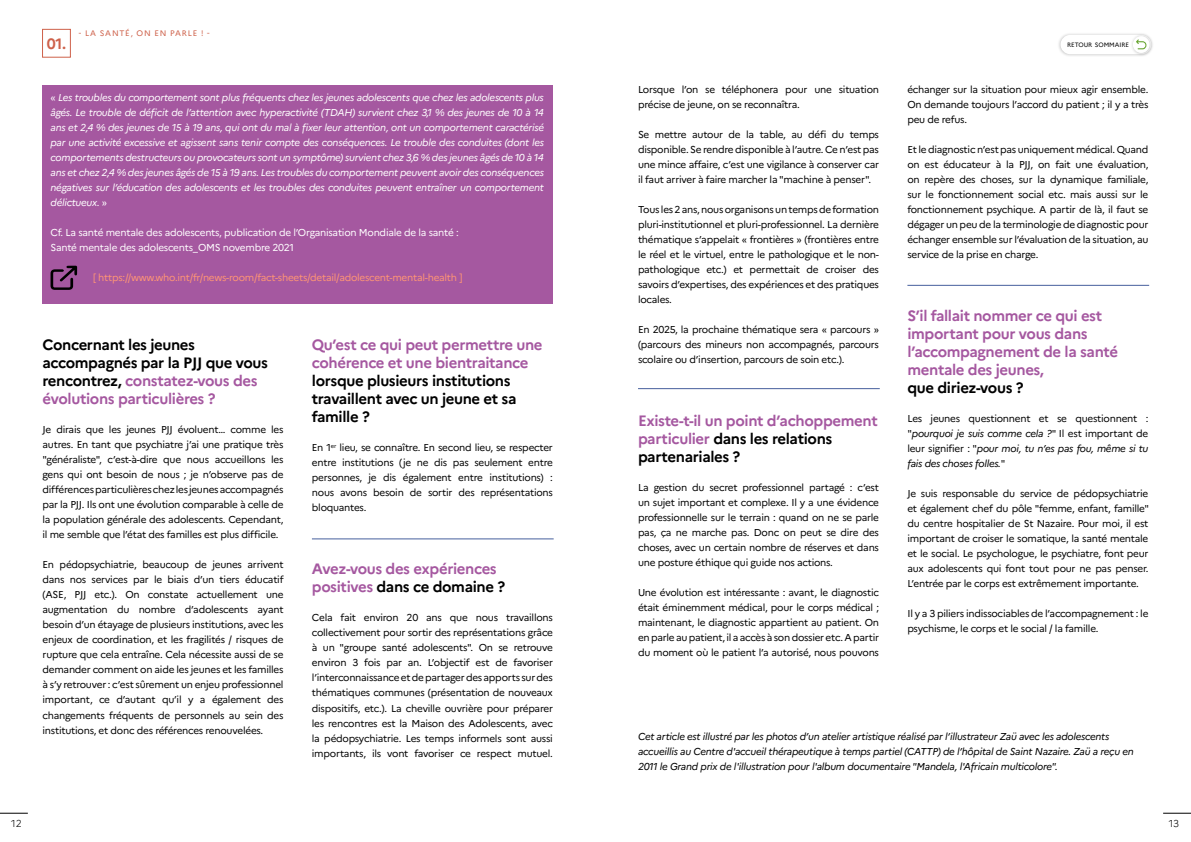
<style>
.page{position:relative;width:1191px;height:842px;background:#fff}
.page>*{position:absolute;margin:0;border:0;box-sizing:border-box;transform-origin:0 0}
.t1{font:700 15px/18px "Marianne";letter-spacing:-.025em;color:#a558a0}
.t2{font:700 15px/18px "Marianne";letter-spacing:-.025em;color:#000}
.t3{font:700 15px "Marianne";color:#ce614a}
.t4{font:10px/15px "Marianne";letter-spacing:-.025em;color:#000;text-align:justify}
.t5{font:italic 10px/15px "Marianne";letter-spacing:-.025em;color:#fff;text-align:justify}
.t6{font:italic 10px/15px "Marianne";letter-spacing:-.025em;color:#000;text-align:justify}
.t7{font:10px/15px "Marianne";letter-spacing:-.025em;color:#fff}
.t8{font:10px "Marianne";letter-spacing:-.025em;color:#ff9575}
.t9{font:300 10px "Marianne";color:#000}
.t10{font:8px "Marianne";letter-spacing:.1em;color:#ce614a}
.t11{font:6.3px "Marianne";color:#000}
.s1{font-style:normal}
.s2{color:#a558a0}
.s3{color:#000}
</style>
<div class="page">
<div style="left:42px;top:29px;width:29px;height:29px;border:1px solid #ce614a"></div>
<div style="left:42px;top:85px;width:510px;height:218px;background:#a558a0"></div>
<svg style="left:51px;top:266px;width:26px;height:24px"></svg>
<hr style="left:312px;top:539px;width:241px;height:1px;background:#465f9d">
<hr style="left:638px;top:388px;width:241px;height:1px;background:#465f9d">
<hr style="left:907px;top:285px;width:242px;height:1px;background:#465f9d">
<svg style="left:1163px;top:813px;width:28px;height:1px"></svg>
<svg style="left:0;top:813px;width:28px;height:1px"></svg>
<div style="left:1057px;top:32px;width:97px;height:25px;background:#000;opacity:.23"></div>
<div style="left:1060px;top:35px;width:91px;height:19px;background:#fff;border-radius:10px"></div>
<div style="left:1130px;top:33px;width:22px;height:23px;background:#000;opacity:.23"></div>
<svg style="left:1132px;top:36px;width:17px;height:17px"></svg>
<svg style="left:1136px;top:39px;width:10px;height:10px"></svg>
<h1 class="t3" style="left:47px;top:34px;width:21px">01.</h1>
<p class="t10" style="left:79px;top:28px;width:132px">- LA SANTÉ, ON EN PARLE ! -</p>
<p class="t5" style="left:51px;top:90px;width:495px"><span class="s1">«</span> Les troubles du comportement sont plus fréquents chez les jeunes adolescents que chez les adolescents plus âgés. Le trouble de déficit de l’attention avec hyperactivité (TDAH) survient chez 3,1 % des jeunes de 10 à 14 ans et 2,4 % des jeunes de 15 à 19 ans, qui ont du mal à fixer leur attention, ont un comportement caractérisé par une activité excessive et agissent sans tenir compte des conséquences. Le trouble des conduites (dont les comportements destructeurs ou provocateurs sont un symptôme) survient chez 3,6 % des jeunes âgés de 10 à 14 ans et chez 2,4 % des jeunes âgés de 15 à 19 ans. Les troubles du comportement peuvent avoir des conséquences négatives sur l’éducation des adolescents et les troubles des conduites peuvent entraîner un comportement délictueux. <span class="s1">»</span></p>
<p class="t7" style="left:51px;top:225px;width:410px">Cf. La santé mentale des adolescents, publication de l’Organisation Mondiale de la santé :<br>Santé mentale des adolescents_OMS novembre 2021</p>
<p class="t8" style="left:93px;top:271px;width:371px">[ https://www.who.int/fr/news-room/fact-sheets/detail/adolescent-mental-health ]</p>
<h1 class="t2" style="left:43px;top:336px;width:227px">Concernant les jeunes accompagnés par la PJJ que vous rencontrez, <span class="s2">constatez-vous des évolutions particulières ?</span></h1>
<p class="t4" style="left:43px;top:422px;width:242px">Je dirais que les jeunes PJJ évoluent… comme les autres. En tant que psychiatre j’ai une pratique très "généraliste", c’est-à-dire que nous accueillons les gens qui ont besoin de nous ; je n’observe pas de différences particulières chez les jeunes accompagnés par la PJJ. Ils ont une évolution comparable à celle de la population générale des adolescents. Cependant, il me semble que l’état des familles est plus difficile.</p>
<p class="t4" style="left:43px;top:557px;width:242px">En pédopsychiatrie, beaucoup de jeunes arrivent dans nos services par le biais d’un tiers éducatif (ASE, PJJ etc.). On constate actuellement une augmentation du nombre d’adolescents ayant besoin d’un étayage de plusieurs institutions, avec les enjeux de coordination, et les fragilités / risques de rupture que cela entraîne. Cela nécessite aussi de se demander comment on aide les jeunes et les familles à s’y retrouver : c’est sûrement un enjeu professionnel important, ce d’autant qu’il y a également des changements fréquents de personnels au sein des institutions, et donc des références renouvelées.</p>
<h1 class="t1" style="left:312px;top:336px;width:232px">Qu’est ce qui peut permettre une cohérence et une bientraitance</h1>
<h1 class="t2" style="left:312px;top:372px;width:206px">lorsque plusieurs institutions travaillent avec un jeune et sa famille ?</h1>
<p class="t4" style="left:312px;top:440px;width:242px">En 1<sup>er</sup> lieu, se connaître. En second lieu, se respecter entre institutions (je ne dis pas seulement entre personnes, je dis également entre institutions) : nous avons besoin de sortir des représentations bloquantes.</p>
<h1 class="t1" style="left:312px;top:560px;width:195px">Avez-vous des expériences positives <span class="s3">dans ce domaine ?</span></h1>
<p class="t4" style="left:312px;top:610px;width:242px">Cela fait environ 20 ans que nous travaillons collectivement pour sortir des représentations grâce à un "groupe santé adolescents". On se retrouve environ 3 fois par an. L’objectif est de favoriser l’interconnaissance et de partager des apports sur des thématiques communes (présentation de nouveaux dispositifs, etc.). La cheville ouvrière pour préparer les rencontres est la Maison des Adolescents, avec la pédopsychiatrie. Les temps informels sont aussi importants, ils vont favoriser ce respect mutuel.</p>
<p class="t4" style="left:638px;top:81px;width:242px">Lorsque l’on se téléphonera pour une situation précise de jeune, on se reconnaîtra.</p>
<p class="t4" style="left:638px;top:126px;width:242px">Se mettre autour de la table, au défi du temps disponible. Se rendre disponible à l’autre. Ce n’est pas une mince affaire, c’est une vigilance à conserver car il faut arriver à faire marcher la "machine à penser".</p>
<p class="t4" style="left:638px;top:201px;width:242px">Tous les 2 ans, nous organisons un temps de formation pluri-institutionnel et pluri-professionnel. La dernière thématique s’appelait « frontières » (frontières entre le réel et le virtuel, entre le pathologique et le non&shy;pathologique etc.) et permettait de croiser des savoirs d’expertises, des expériences et des pratiques locales.</p>
<p class="t4" style="left:638px;top:321px;width:242px">En 2025, la prochaine thématique sera « parcours » (parcours des mineurs non accompagnés, parcours scolaire ou d’insertion, parcours de soin etc.).</p>
<h1 class="t1" style="left:638px;top:411px;width:241px">Existe-t-il un point d’achoppement particulier <span class="s3">dans les relations partenariales ?</span></h1>
<p class="t4" style="left:638px;top:479px;width:242px">La gestion du secret professionnel partagé : c’est un sujet important et complexe. Il y a une évidence professionnelle sur le terrain : quand on ne se parle pas, ça ne marche pas. Donc on peut se dire des choses, avec un certain nombre de réserves et dans une posture éthique qui guide nos actions.</p>
<p class="t4" style="left:638px;top:584px;width:242px">Une évolution est intéressante : avant, le diagnostic était éminemment médical, pour le corps médical ; maintenant, le diagnostic appartient au patient. On en parle au patient, il a accès à son dossier etc. A partir du moment où le patient l’a autorisé, nous pouvons</p>
<p class="t11" style="left:1067px;top:41px;width:64px">RETOUR SOMMAIRE</p>
<p class="t4" style="left:907px;top:81px;width:242px">échanger sur la situation pour mieux agir ensemble.<br>On demande toujours l’accord du patient ; il y a très peu de refus.</p>
<p class="t4" style="left:907px;top:141px;width:242px">Et le diagnostic n’est pas uniquement médical. Quand on est éducateur à la PJJ, on fait une évaluation, on repère des choses, sur la dynamique familiale, sur le fonctionnement social etc. mais aussi sur le fonctionnement psychique. A partir de là, il faut se dégager un peu de la terminologie de diagnostic pour échanger ensemble sur l’évaluation de la situation, au service de la prise en charge.</p>
<h1 class="t1" style="left:907px;top:306px;width:212px">S’il fallait nommer ce qui est important pour vous dans l’accompagnement de la santé mentale des jeunes,</h1>
<h1 class="t2" style="left:907px;top:378px;width:118px">que diriez-vous ?</h1>
<p class="t6" style="left:907px;top:410px;width:242px"><span class="s1">Les jeunes questionnent et se questionnent : "</span>pourquoi je suis comme cela ?<span class="s1">" Il est important de leur signifier : "</span>pour moi, tu n’es pas fou, même si tu fais des choses folles.<span class="s1">"</span></p>
<p class="t4" style="left:907px;top:485px;width:243px">Je suis responsable du service de pédopsychiatrie et également chef du pôle "femme, enfant, famille" du centre hospitalier de St Nazaire. Pour moi, il est important de croiser le somatique, la santé mentale et le social. Le psychologue, le psychiatre, font peur aux adolescents qui font tout pour ne pas penser.<br>L’entrée par le corps est extrêmement importante.</p>
<p class="t4" style="left:907px;top:605px;width:242px">Il y a 3 piliers indissociables de l’accompagnement : le psychisme, le corps et le social / la famille.</p>
<p class="t6" style="left:638px;top:729px;width:497px;text-align:left">Cet article est illustré par les photos d’un atelier artistique réalisé par l’illustrateur Zaü avec les adolescents accueillis au Centre d'accueil thérapeutique à temps partiel (CATTP) de l’hôpital de Saint Nazaire. Zaü a reçu en<br>2011 le Grand prix de l'illustration pour l'album documentaire "Mandela, l'Africain multicolore".</p>
<p class="t9" style="left:11px;top:818px;width:12px">12</p>
<p class="t9" style="left:1168px;top:818px;width:12px">13</p>
</div>
